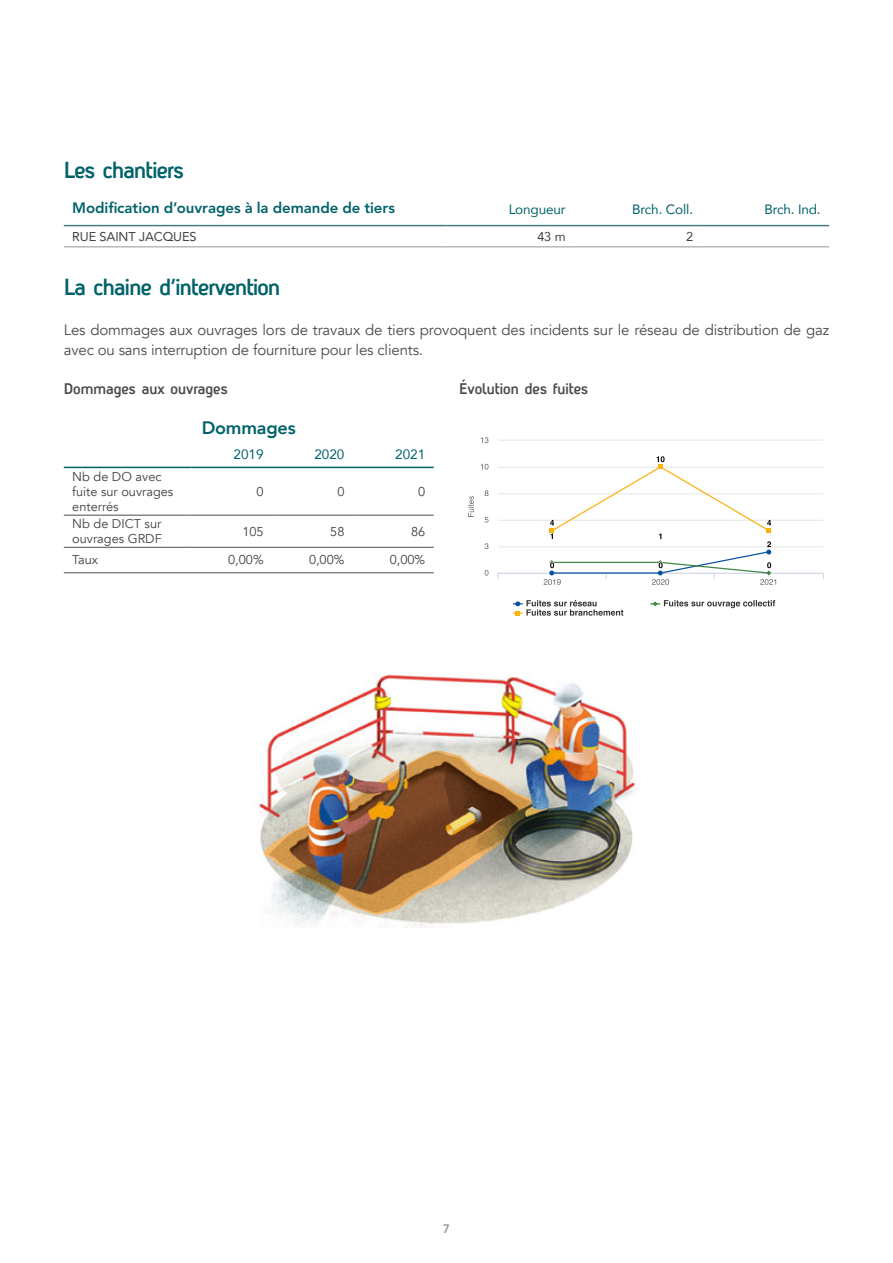
<style>
.page{position:relative;width:893px;height:1263px;background:#fff}
.page>*{position:absolute;margin:0;border:0;box-sizing:border-box;transform-origin:0 0}
.t1{font:700 22.5px "Antagometrica BTW01";letter-spacing:-.03em;color:#006269}
.t2{font:800 18px "Avenir";letter-spacing:-.01em;color:#006269}
.t3{font:15px/19.5px "Avenir";letter-spacing:-.01em;color:#4b4b4a}
.t4{font:800 15px "Avenir LT Std";letter-spacing:-.005em;color:#006269}
.t5{font:700 15px "Antagometrica BTW01";color:#4b4b4a}
.t6{font:13.5px "Avenir";letter-spacing:-.01em;color:#006269}
.t7{font:12.75px/15px "Avenir";color:#414042}
.t8{font:12.75px "Avenir";letter-spacing:-.01em;color:#414042}
.t9{font:12px "Avenir";color:#9d9c9c}
</style>
<div class="page">
<hr style="left:64px;top:247px;width:382px;height:1px;background:#939598">
<hr style="left:446px;top:247px;width:128px;height:1px;background:#939598">
<hr style="left:574px;top:247px;width:128px;height:1px;background:#939598">
<hr style="left:702px;top:247px;width:127px;height:1px;background:#939598">
<hr style="left:64px;top:225px;width:382px;height:1px;background:#477a80">
<hr style="left:446px;top:225px;width:128px;height:1px;background:#477a80">
<hr style="left:574px;top:225px;width:128px;height:1px;background:#477a80">
<hr style="left:702px;top:225px;width:127px;height:1px;background:#477a80">
<svg style="left:64px;top:466px;width:370px;height:81px"></svg>
<hr style="left:64px;top:467px;width:127px;height:1px;background:#006267">
<hr style="left:191px;top:467px;width:81px;height:1px;background:#006267">
<hr style="left:272px;top:467px;width:81px;height:1px;background:#006267">
<hr style="left:353px;top:467px;width:81px;height:1px;background:#006267">
<hr style="left:64px;top:515px;width:127px;height:1px;background:#4d4d4f">
<hr style="left:191px;top:515px;width:81px;height:1px;background:#4d4d4f">
<hr style="left:272px;top:515px;width:81px;height:1px;background:#4d4d4f">
<hr style="left:353px;top:515px;width:81px;height:1px;background:#4d4d4f">
<hr style="left:64px;top:547px;width:127px;height:1px;background:#4d4d4f">
<hr style="left:191px;top:547px;width:81px;height:1px;background:#4d4d4f">
<hr style="left:272px;top:547px;width:81px;height:1px;background:#4d4d4f">
<hr style="left:353px;top:547px;width:81px;height:1px;background:#4d4d4f">
<hr style="left:64px;top:572px;width:127px;height:1px;background:#4d4d4f">
<hr style="left:191px;top:572px;width:81px;height:1px;background:#4d4d4f">
<hr style="left:272px;top:572px;width:81px;height:1px;background:#4d4d4f">
<hr style="left:353px;top:572px;width:81px;height:1px;background:#4d4d4f">
<hr style="left:498px;top:546px;width:325px;height:1px;background:#e6e6e6">
<hr style="left:498px;top:520px;width:325px;height:1px;background:#e6e6e6">
<hr style="left:498px;top:493px;width:325px;height:1px;background:#e6e6e6">
<hr style="left:498px;top:467px;width:325px;height:1px;background:#e6e6e6">
<hr style="left:498px;top:440px;width:325px;height:1px;background:#e6e6e6">
<hr style="left:498px;top:573px;width:325px;height:1px;background:#ccd6eb">
<svg style="left:468px;top:496px;width:6px;height:21px"></svg>
<svg style="left:650px;top:600px;width:125px;height:8px"></svg>
<svg style="left:513px;top:600px;width:110px;height:16px"></svg>
<svg style="left:544px;top:456px;width:232px;height:129px"></svg>
<svg style="left:485px;top:570px;width:3px;height:6px"></svg>
<svg style="left:485px;top:543px;width:3px;height:6px"></svg>
<svg style="left:485px;top:517px;width:3px;height:6px"></svg>
<svg style="left:485px;top:490px;width:3px;height:6px"></svg>
<svg style="left:481px;top:464px;width:7px;height:6px"></svg>
<svg style="left:481px;top:437px;width:7px;height:6px"></svg>
<img style="left:259px;top:672px;width:377px;height:255px">
<h1 class="t1" style="left:64px;top:157px;width:121px">Les chantiers</h1>
<p class="t4" style="left:72px;top:199px;width:324px">Modification d’ouvrages à la demande de tiers</p>
<p class="t6" style="left:509px;top:199px;width:58px">Longueur</p>
<p class="t6" style="left:632px;top:199px;width:62px">Brch. Coll.</p>
<p class="t6" style="left:764px;top:199px;width:58px">Brch. Ind.</p>
<p class="t8" style="left:72px;top:226px;width:126px">RUE SAINT JACQUES</p>
<p class="t8" style="left:537px;top:226px;width:30px">43 m</p>
<p class="t8" style="left:686px;top:226px;width:9px">2</p>
<h1 class="t1" style="left:64px;top:274px;width:218px">La chaine d’intervention</h1>
<p class="t3" style="left:64px;top:321px;width:767px">Les dommages aux ouvrages lors de travaux de tiers provoquent des incidents sur le réseau de distribution de gaz avec ou sans interruption de fourniture pour les clients.</p>
<p class="t5" style="left:64px;top:379px;width:165px">Dommages aux ouvrages</p>
<p class="t5" style="left:459px;top:379px;width:130px">Évolution des fuites</p>
<p class="t2" style="left:202px;top:414px;width:95px">Dommages</p>
<p class="t6" style="left:234px;top:444px;width:32px">2019</p>
<p class="t6" style="left:314px;top:444px;width:32px">2020</p>
<p class="t6" style="left:395px;top:444px;width:32px">2021</p>
<p class="t7" style="left:72px;top:469px;width:103px">Nb de DO avec fuite sur ouvrages enterrés</p>
<p class="t7" style="left:257px;top:484px;width:9px">0</p>
<p class="t7" style="left:337px;top:484px;width:9px">0</p>
<p class="t7" style="left:418px;top:484px;width:9px">0</p>
<p class="t7" style="left:72px;top:516px;width:91px">Nb de DICT sur ouvrages GRDF</p>
<p class="t7" style="left:242px;top:524px;width:23px">105</p>
<p class="t7" style="left:330px;top:524px;width:16px">58</p>
<p class="t7" style="left:411px;top:524px;width:16px">86</p>
<p class="t7" style="left:72px;top:553px;width:27px">Taux</p>
<p class="t7" style="left:228px;top:553px;width:37px">0,00%</p>
<p class="t7" style="left:309px;top:553px;width:37px">0,00%</p>
<p class="t7" style="left:390px;top:553px;width:37px">0,00%</p>
<p class="t9" style="left:443px;top:1219px;width:8px">7</p>
</div>
